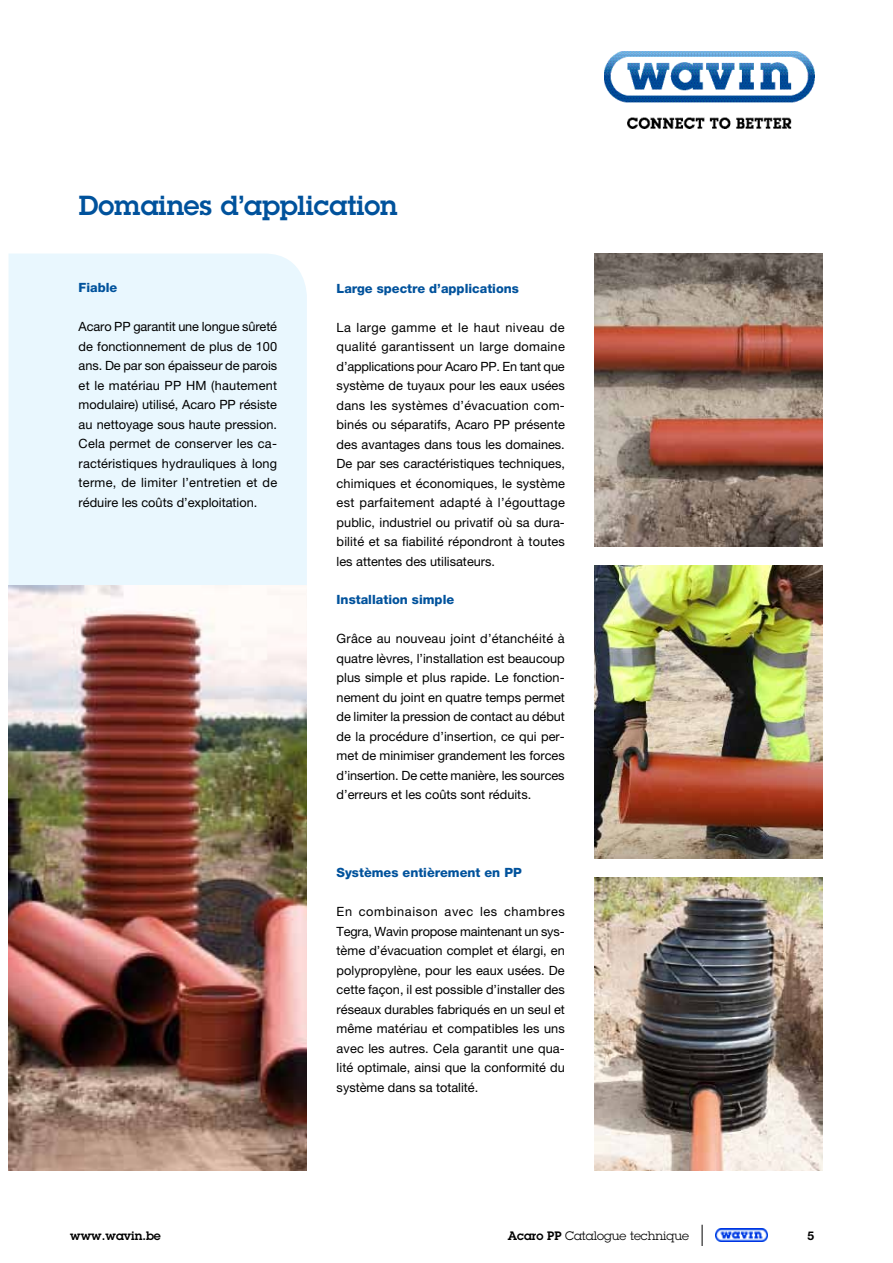
<style>
.page{position:relative;width:893px;height:1263px;background:#fff}
.page>*{position:absolute;margin:0;border:0;box-sizing:border-box;transform-origin:0 0}
.t1{font:600 27px "Lubalin Graph Std";color:#00529c}
.t2{font:12.75px/19.5px "Helvetica Neue LT Pro";color:#000;text-align:justify}
.t3{font:800 12.75px "Helvetica Neue LT Pro";color:#00529c}
.t4{font:12px "Lubalin Graph Std";color:#000}
.t5{font:600 12px "Lubalin Graph Std";color:#000}
.t6{font:700 12px "Helvetica Neue LT Pro";color:#000}
.s1{font-weight:600}
</style>
<div class="page">
<div style="left:9px;top:253px;width:298px;height:332px;background:#e9f7fe"></div>
<img style="left:604px;top:51px;width:210px;height:77px">
<img style="left:9px;top:585px;width:298px;height:585px">
<img style="left:595px;top:253px;width:228px;height:293px">
<img style="left:595px;top:566px;width:228px;height:292px">
<img style="left:595px;top:878px;width:228px;height:292px">
<svg style="left:702px;top:1225px;width:1px;height:21px"></svg>
<img style="left:715px;top:1229px;width:52px;height:13px">
<h1 class="t1" style="left:79px;top:187px;width:320px">Domaines d’application</h1>
<p class="t3" style="left:79px;top:280px;width:40px">Fiable</p>
<p class="t2" style="left:79px;top:317px;width:200px">Acaro PP garantit une longue sûreté de fonctionnement de plus de 100 ans. De par son épaisseur de parois et le matériau PP HM (hautement modulaire) utilisé, Acaro PP résiste au nettoyage sous haute pression.<br>Cela permet de conserver les ca&shy;ractéristiques hydrauliques à long terme, de limiter l’entretien et de réduire les coûts d’exploitation.</p>
<p class="t3" style="left:337px;top:280px;width:184px">Large spectre d’applications</p>
<p class="t2" style="left:337px;top:317px;width:230px">La large gamme et le haut niveau de qualité garantissent un large domaine d’applications pour Acaro PP. En tant que système de tuyaux pour les eaux usées dans les systèmes d’évacuation com&shy;binés ou séparatifs, Acaro PP présente des avantages dans tous les domaines.<br>De par ses caractéristiques techniques, chimiques et économiques, le système est parfaitement adapté à l’égouttage public, industriel ou privatif où sa dura&shy;bilité et sa fiabilité répondront à toutes les attentes des utilisateurs.</p>
<p class="t3" style="left:337px;top:592px;width:119px">Installation simple</p>
<p class="t2" style="left:337px;top:629px;width:230px">Grâce au nouveau joint d’étanchéité à quatre lèvres, l’installation est beaucoup plus simple et plus rapide. Le fonction&shy;nement du joint en quatre temps permet de limiter la pression de contact au début de la procédure d’insertion, ce qui per&shy;met de minimiser grandement les forces d’insertion. De cette manière, les sources d’erreurs et les coûts sont réduits.</p>
<p class="t3" style="left:337px;top:865px;width:187px">Systèmes entièrement en PP</p>
<p class="t2" style="left:337px;top:902px;width:230px">En combinaison avec les chambres Tegra, Wavin propose maintenant un sys&shy;tème d’évacuation complet et élargi, en polypropylène, pour les eaux usées. De cette façon, il est possible d’installer des réseaux durables fabriqués en un seul et même matériau et compatibles les uns avec les autres. Cela garantit une qua&shy;lité optimale, ainsi que la conformité du système dans sa totalité.</p>
<p class="t5" style="left:70px;top:1227px;width:92px">www.wavin.be</p>
<p class="t4" style="left:508px;top:1228px;width:183px"><span class="s1">Acaro PP</span> Catalogue technique</p>
<p class="t6" style="left:808px;top:1228px;width:8px">5</p>
</div>
